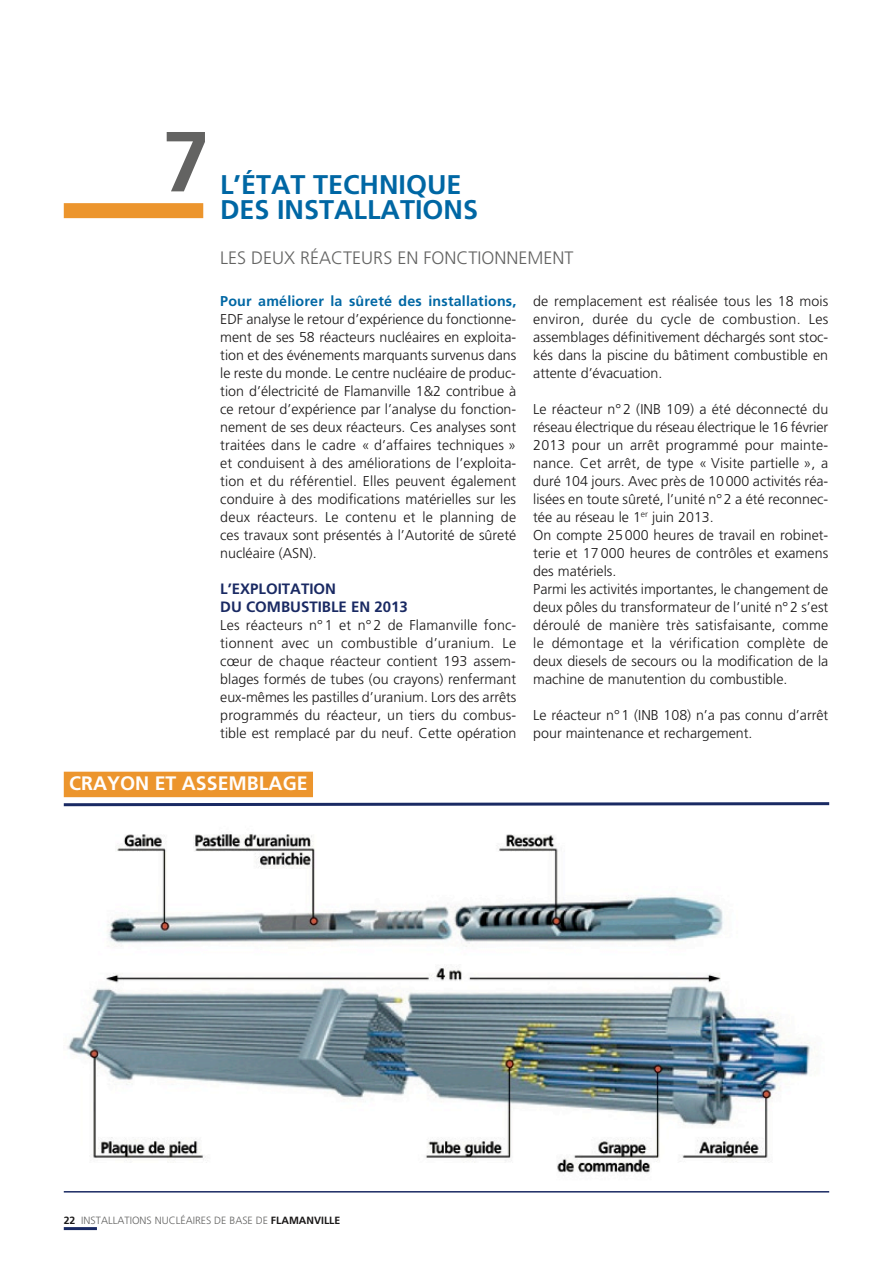
<style>
.page{position:relative;width:893px;height:1263px;background:#fff}
.page>*{position:absolute;margin:0;border:0;box-sizing:border-box;transform-origin:0 0}
.t1{font:700 85.05px "Frutiger";color:#636362}
.t2{font:700 27px/25.5px "Frutiger";color:#0067a4}
.t3{font:700 19.5px "Frutiger";color:#fffefd}
.t4{font:300 18px "Frutiger";color:#636362}
.t5{font:700 15px/18px "Frutiger";color:#1a2a63}
.t6{font:300 14.25px/18px "Frutiger";color:#1a1818;text-align:justify}
.t7{font:700 14.25px "Frutiger";letter-spacing:.015em;color:#0067a4}
.t8{font:300 10.5px "Frutiger";color:#636362}
.s1{font-weight:700;color:#1a1818}
</style>
<div class="page">
<hr style="left:64px;top:1227px;width:33px;height:3px;background:#1a2a63">
<div style="left:64px;top:203px;width:139px;height:15px;background:#ec952d"></div>
<img style="left:67px;top:834px;width:745px;height:339px">
<div style="left:64px;top:772px;width:249px;height:25px;background:#ec952d"></div>
<hr style="left:64px;top:1191px;width:765px;height:1px;background:#1a2a63">
<svg style="left:63px;top:802px;width:767px;height:5px"></svg>
<h1 class="t1" style="left:162px;top:112px;width:49px">7</h1>
<h2 class="t2" style="left:220px;top:172px;width:260px">L’ÉTAT TECHNIQUE<br>DES INSTALLATIONS</h2>
<p class="t4" style="left:220px;top:248px;width:355px">LES DEUX RÉACTEURS EN FONCTIONNEMENT</p>
<p class="t7" style="left:220px;top:293px;width:298px">Pour améliorer la sûreté des installations,</p>
<p class="t6" style="left:220px;top:310px;width:298px">EDF analyse le retour d’expérience du fonctionne&shy;ment de ses 58 réacteurs nucléaires en exploita&shy;tion et des événements marquants survenus dans le reste du monde. Le centre nucléaire de produc&shy;tion d’électricité de Flamanville 1&amp;2 contribue à ce retour d’expérience par l’analyse du fonction&shy;nement de ses deux réacteurs. Ces analyses sont traitées dans le cadre « d’affaires techniques » et conduisent à des améliorations de l’exploita&shy;tion et du référentiel. Elles peuvent également conduire à des modifications matérielles sur les deux réacteurs. Le contenu et le planning de ces travaux sont présentés à l’Autorité de sûreté nucléaire (ASN).</p>
<p class="t5" style="left:220px;top:580px;width:189px">L’EXPLOITATION<br>DU COMBUSTIBLE EN 2013</p>
<p class="t6" style="left:220px;top:616px;width:298px">Les réacteurs n° 1 et n° 2 de Flamanville fonc&shy;tionnent avec un combustible d’uranium. Le cœur de chaque réacteur contient 193 assem&shy;blages formés de tubes (ou crayons) renfermant eux-mêmes les pastilles d’uranium. Lors des arrêts programmés du réacteur, un tiers du combus&shy;tible est remplacé par du neuf. Cette opération</p>
<p class="t6" style="left:533px;top:292px;width:297px">de remplacement est réalisée tous les 18 mois environ, durée du cycle de combustion. Les assemblages définitivement déchargés sont stoc&shy;kés dans la piscine du bâtiment combustible en attente d’évacuation.</p>
<p class="t6" style="left:533px;top:400px;width:297px;text-align:left">Le réacteur n°2 (INB 109) a été déconnecté du réseau électrique du réseau électrique le 16 février 2013 pour un arrêt programmé pour mainte&shy;nance. Cet arrêt, de type « Visite partielle », a duré 104 jours. Avec près de 10000 activités réa&shy;lisées en toute sûreté, l’unité n°2 a été reconnec&shy;tée au réseau le 1<sup>er</sup> juin 2013.<br>On compte 25000 heures de travail en robinet&shy;terie et 17000 heures de contrôles et examens des matériels.<br>Parmi les activités importantes, le changement de deux pôles du transformateur de l’unité n°2 s’est déroulé de manière très satisfaisante, comme le démontage et la vérification complète de deux diesels de secours ou la modification de la machine de manutention du combustible.</p>
<p class="t6" style="left:533px;top:706px;width:297px">Le réacteur n°1 (INB 108) n’a pas connu d’arrêt pour maintenance et rechargement.</p>
<h3 class="t3" style="left:69px;top:772px;width:240px">CRAYON ET ASSEMBLAGE</h3>
<p class="t8" style="left:64px;top:1214px;width:278px"><span class="s1">22</span> INSTALLATIONS NUCLÉAIRES DE BASE DE <span class="s1">FLAMANVILLE</span></p>
</div>
